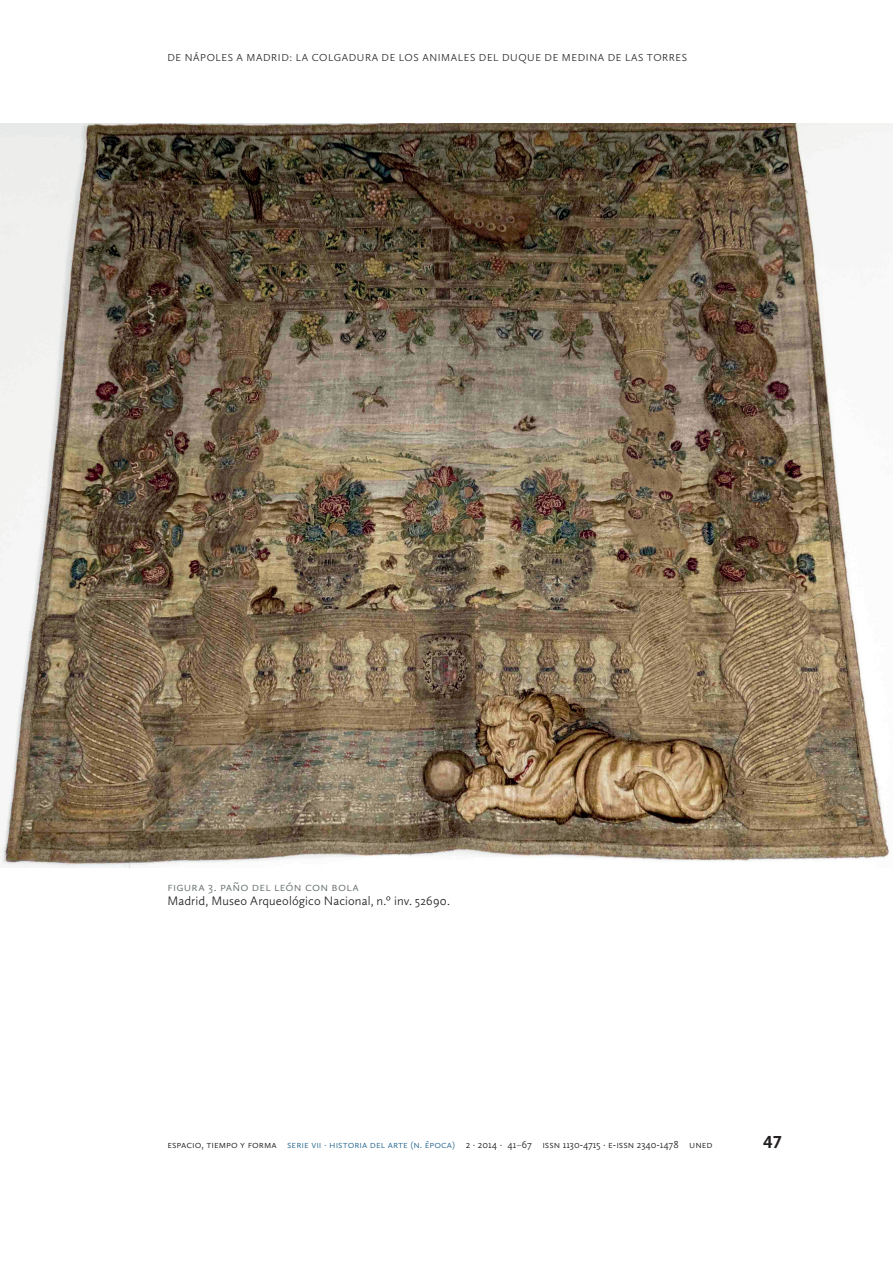
<style>
.page{position:relative;width:893px;height:1263px;background:#fff}
.page>*{position:absolute;margin:0;border:0;box-sizing:border-box;transform-origin:0 0}
.t1{font:700 18px "Calluna Sans";color:#231f20}
.t2{font:300 12.75px "Calluna Sans";letter-spacing:.01em;color:#231f20}
.t3{font:300 12.75px "Calluna Sans";letter-spacing:.015em;color:#67706e}
.t4{font:300 10.5px "Calluna Sans";color:#231f20}
.t5{font:300 10.5px "Calluna Sans";color:#286790}
.s1{color:#286790}
.s2{font-weight:400;color:#67706e}
</style>
<div class="page">
<img style="left:0;top:123px;width:893px;height:744px">
<p class="t4" style="left:167px;top:52px;width:40px">De Nápoles</p>
<p class="t4" style="left:237px;top:52px;width:27px">a Madrid</p>
<p class="t4" style="left:290px;top:52px;width:31px">: la colgadura</p>
<p class="t4" style="left:382px;top:52px;width:25px">de los</p>
<p class="t4" style="left:422px;top:52px;width:8px">animales</p>
<p class="t4" style="left:479px;top:52px;width:8px">del</p>
<p class="t4" style="left:502px;top:52px;width:77px">duque de Medina</p>
<p class="t4" style="left:608px;top:52px;width:24px">de las</p>
<p class="t4" style="left:647px;top:52px;width:15px">Torres</p>
<p class="t3" style="left:167px;top:879px;width:24px">Figura</p>
<p class="t3" style="left:208px;top:879px;width:152px">3. Paño del león con bola</p>
<p class="t2" style="left:167px;top:893px;width:284px">Madrid, Museo Arqueológico Nacional, n.º inv. 52690.</p>
<p class="t4" style="left:167px;top:1138px;width:130px">ESPACIO, TIEMPO Y FORMA <span class="s1">Serie</span></p>
<p class="t5" style="left:311px;top:1138px;width:30px">VII · historia</p>
<p class="t5" style="left:370px;top:1138px;width:24px">del arte</p>
<p class="t5" style="left:410px;top:1138px;width:26px">(n. época</p>
<p class="t4" style="left:452px;top:1138px;width:260px"><span class="s1">)</span> 2 · 2014 · 41<span class="s2">–</span>67 ISSN 1130-4715 · e-iss n 2340-1478 UN ED</p>
<h1 class="t1" style="left:763px;top:1131px;width:20px">47</h1>
</div>
